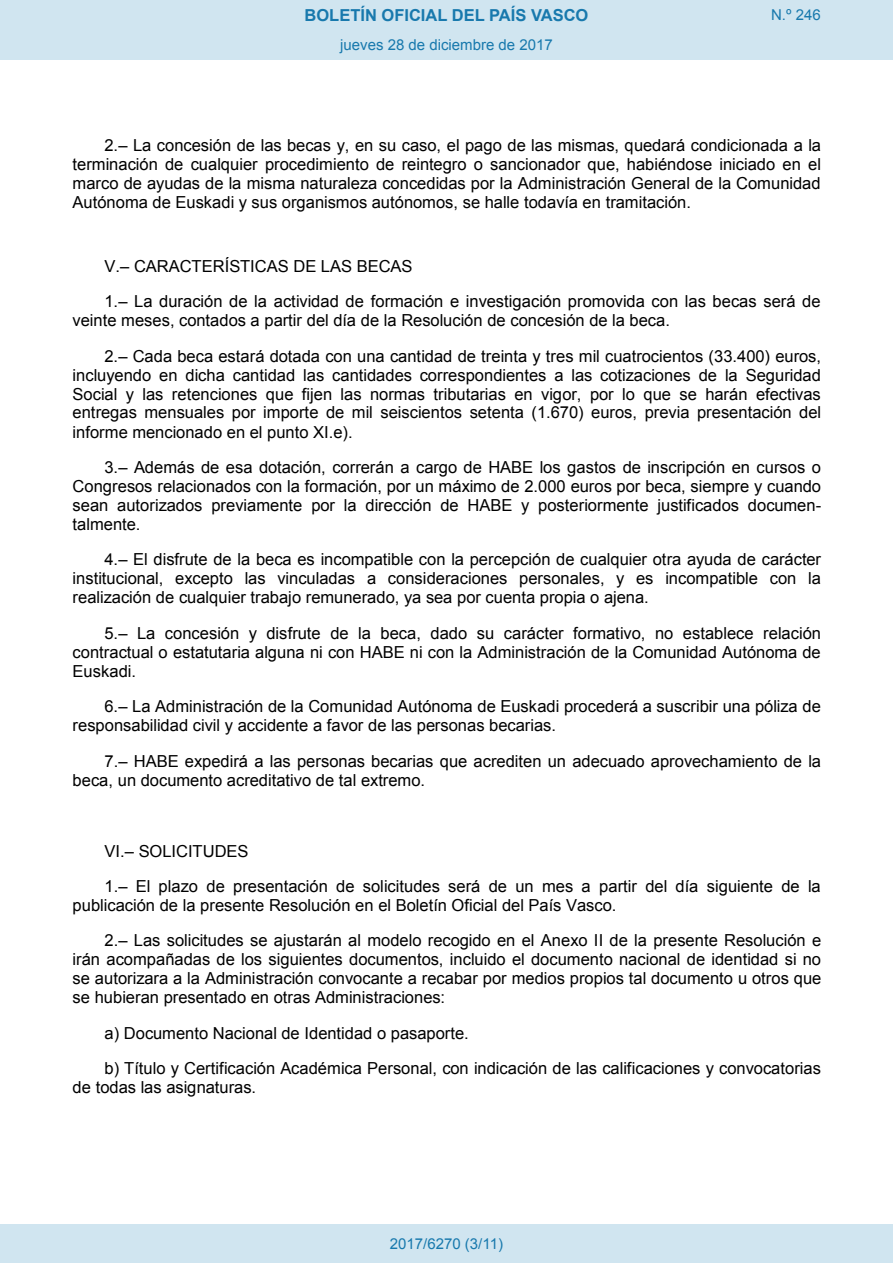
<style>
.page{position:relative;width:893px;height:1263px;background:#fff}
.page>*{position:absolute;margin:0;border:0;box-sizing:border-box;transform-origin:0 0}
.t1{font:16.5px/18.9px "Arial";color:#000}
.t2{font:700 16.5px "Arial";color:#1879ad}
.Paginacion_Centro{font:15px "Arial";color:#1879ad}
</style>
<div class="page">
<div style="left:0;top:0;width:893px;height:60px;background:#d0e5f0"></div>
<div style="left:0;top:1225px;width:893px;height:38px;background:#d0e5f0"></div>
<p class="t2" style="left:305px;top:4px;width:285px">BOLETÍN OFICIAL DEL PAÍS VASCO</p>
<p class="Paginacion_Centro" style="left:771px;top:5px;width:51px">N.º 246</p>
<p class="Paginacion_Centro" style="left:340px;top:35px;width:214px">jueves 28 de diciembre de 2017</p>
<p class="t1" style="left:73px;top:136px;width:750px;text-align:justify;text-indent:32px">2.– La concesión de las becas y, en su caso, el pago de las mismas, quedará condicionada a la terminación de cualquier procedimiento de reintegro o sancionador que, habiéndose iniciado en el marco de ayudas de la misma naturaleza concedidas por la Administración General de la Comunidad Autónoma de Euskadi y sus organismos autónomos, se halle todavía en tramitación.</p>
<p class="t1" style="left:104px;top:248px;width:718px;line-height:35.4px">V.– CARACTERÍSTICAS DE LAS BECAS<br>1.– La duración de la actividad de formación e investigación promovida con las becas será de</p>
<p class="t1" style="left:104px;top:303px;width:718px;line-height:35.4px;text-indent:-32px">veinte meses, contados a partir del día de la Resolución de concesión de la beca.<br>2.– Cada beca estará dotada con una cantidad de treinta y tres mil cuatrocientos (33.400) euros,</p>
<p class="t1" style="left:73px;top:366px;width:750px;text-align:justify">incluyendo en dicha cantidad las cantidades correspondientes a las cotizaciones de la Seguridad Social y las retenciones que fijen las normas tributarias en vigor, por lo que se harán efectivas entregas mensuales por importe de mil seiscientos setenta (1.670) euros, previa presentación del informe mencionado en el punto XI.e).</p>
<p class="t1" style="left:73px;top:458px;width:750px;text-align:justify;text-indent:32px">3.– Además de esa dotación, correrán a cargo de HABE los gastos de inscripción en cursos o Congresos relacionados con la formación, por un máximo de 2.000 euros por beca, siempre y cuando sean autorizados previamente por la dirección de HABE y posteriormente justificados documen&shy;talmente.</p>
<p class="t1" style="left:73px;top:550px;width:750px;text-align:justify;text-indent:32px">4.– El disfrute de la beca es incompatible con la percepción de cualquier otra ayuda de carácter institucional, excepto las vinculadas a consideraciones personales, y es incompatible con la realización de cualquier trabajo remunerado, ya sea por cuenta propia o ajena.</p>
<p class="t1" style="left:73px;top:624px;width:750px;text-align:justify;text-indent:32px">5.– La concesión y disfrute de la beca, dado su carácter formativo, no establece relación contractual o estatutaria alguna ni con HABE ni con la Administración de la Comunidad Autónoma de Euskadi.</p>
<p class="t1" style="left:73px;top:697px;width:750px;text-indent:32px">6.– La Administración de la Comunidad Autónoma de Euskadi procederá a suscribir una póliza de responsabilidad civil y accidente a favor de las personas becarias.</p>
<p class="t1" style="left:73px;top:751px;width:750px;text-indent:32px">7.– HABE expedirá a las personas becarias que acrediten un adecuado aprovechamiento de la beca, un documento acreditativo de tal extremo.</p>
<p class="t1" style="left:104px;top:833px;width:718px;line-height:35.4px">VI.– SOLICITUDES<br>1.– El plazo de presentación de solicitudes será de un mes a partir del día siguiente de la</p>
<p class="t1" style="left:104px;top:887px;width:718px;line-height:35.4px;text-indent:-32px">publicación de la presente Resolución en el Boletín Oficial del País Vasco.<br>2.– Las solicitudes se ajustarán al modelo recogido en el Anexo II de la presente Resolución e</p>
<p class="t1" style="left:73px;top:950px;width:750px;text-align:justify">irán acompañadas de los siguientes documentos, incluido el documento nacional de identidad si no se autorizara a la Administración convocante a recabar por medios propios tal documento u otros que se hubieran presentado en otras Administraciones:</p>
<p class="t1" style="left:104px;top:1015px;width:718px;line-height:35.4px">a) Documento Nacional de Identidad o pasaporte.<br>b) Título y Certificación Académica Personal, con indicación de las calificaciones y convocatorias</p>
<p class="t1" style="left:73px;top:1078px;width:185px">de todas las asignaturas.</p>
<p class="Paginacion_Centro" style="left:390px;top:1234px;width:115px">2017/6270 (3/11)</p>
</div>
